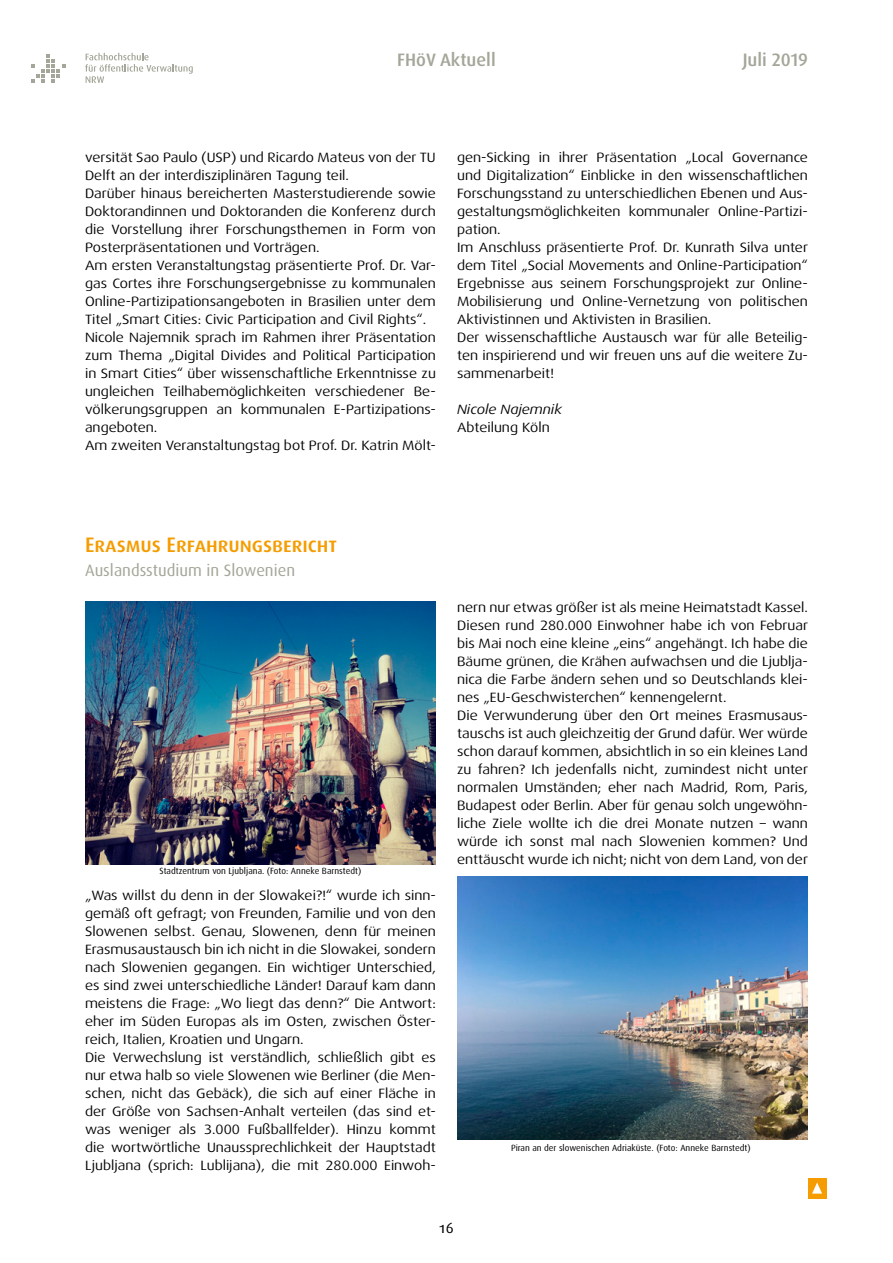
<style>
.page{position:relative;width:893px;height:1263px;background:#fff}
.page>*{position:absolute;margin:0;border:0;box-sizing:border-box;transform-origin:0 0}
.t1{font:500 21px "Dax OT";color:#f59c00}
.t2{font:500 18px "Dax OT";color:#a3a698}
.t3{font:16.5px "Dax";color:#a3a698}
.t4{font:15px "Dax Regular Caps";color:#000}
.t5{font:13.5px/18px "Dax Wide";color:#000;text-align:justify}
.t6{font:italic 13.5px "Dax Wide";color:#000}
.t7{font:9px "Dax";color:#000}
</style>
<div class="page">
<div style="left:808px;top:1178px;width:18px;height:20px;background:#f59c00"></div>
<svg style="left:812px;top:1182px;width:10px;height:11px"></svg>
<svg style="left:31px;top:54px;width:34px;height:29px"></svg>
<svg style="left:85px;top:53px;width:108px;height:30px"></svg>
<img style="left:457px;top:876px;width:351px;height:263px">
<img style="left:85px;top:602px;width:351px;height:263px">
<h2 class="t2" style="left:397px;top:49px;width:100px">FHöV Aktuell</h2>
<h2 class="t2" style="left:743px;top:49px;width:67px">Juli 2019</h2>
<p class="t5" style="left:85px;top:148px;width:352px">versität Sao Paulo (USP) und Ricardo Mateus von der TU<br>Delft an der interdisziplinären Tagung teil.</p>
<p class="t5" style="left:85px;top:184px;width:352px">Darüber hinaus bereicherten Masterstudierende sowie Doktorandinnen und Doktoranden die Konferenz durch die Vorstellung ihrer Forschungsthemen in Form von Posterpräsentationen und Vorträgen.</p>
<p class="t5" style="left:85px;top:256px;width:352px">Am ersten Veranstaltungstag präsentierte Prof. Dr. Var&shy;gas Cortes ihre Forschungsergebnisse zu kommunalen Online-Partizipationsangeboten in Brasilien unter dem Titel „Smart Cities: Civic Participation and Civil Rights“.</p>
<p class="t5" style="left:85px;top:328px;width:352px">Nicole Najemnik sprach im Rahmen ihrer Präsentation zum Thema „Digital Divides and Political Participation in Smart Cities“ über wissenschaftliche Erkenntnisse zu ungleichen Teilhabemöglichkeiten verschiedener Be&shy;völkerungsgruppen an kommunalen E-Partizipations&shy;angeboten.</p>
<p class="t5" style="left:85px;top:436px;width:352px">Am zweiten Veranstaltungstag bot Prof. Dr. Katrin Mölt-</p>
<p class="t5" style="left:457px;top:148px;width:352px">gen-Sicking in ihrer Präsentation „Local Governance und Digitalization“ Einblicke in den wissenschaftlichen Forschungsstand zu unterschiedlichen Ebenen und Aus&shy;gestaltungsmöglichkeiten kommunaler Online-Partizi&shy;pation.</p>
<p class="t5" style="left:457px;top:238px;width:352px">Im Anschluss präsentierte Prof. Dr. Kunrath Silva unter dem Titel „Social Movements and Online-Participation“ Ergebnisse aus seinem Forschungsprojekt zur Online-Mobilisierung und Online-Vernetzung von politischen Aktivistinnen und Aktivisten in Brasilien.</p>
<p class="t5" style="left:457px;top:328px;width:352px">Der wissenschaftliche Austausch war für alle Beteilig&shy;ten inspirierend und wir freuen uns auf die weitere Zu&shy;sammenarbeit!</p>
<p class="t6" style="left:457px;top:402px;width:106px">Nicole Najemnik</p>
<p class="t5" style="left:457px;top:418px;width:94px">Abteilung Köln</p>
<p class="t1" style="left:85px;top:532px;width:254px">Erasmus Erfahrungsbericht</p>
<p class="t3" style="left:85px;top:561px;width:212px">Auslandsstudium in Slowenien</p>
<p class="t7" style="left:160px;top:865px;width:203px">Stadtzentrum von Ljubljana. (Foto: Anneke Barnstedt)</p>
<p class="t5" style="left:85px;top:886px;width:352px">„Was willst du denn in der Slowakei?!“ wurde ich sinn&shy;gemäß oft gefragt; von Freunden, Familie und von den Slowenen selbst. Genau, Slowenen, denn für meinen Erasmusaustausch bin ich nicht in die Slowakei, sondern nach Slowenien gegangen. Ein wichtiger Unterschied, es sind zwei unterschiedliche Länder! Darauf kam dann meistens die Frage: „Wo liegt das denn?“ Die Antwort: eher im Süden Europas als im Osten, zwischen Öster&shy;reich, Italien, Kroatien und Ungarn.</p>
<p class="t5" style="left:85px;top:1048px;width:352px">Die Verwechslung ist verständlich, schließlich gibt es nur etwa halb so viele Slowenen wie Berliner (die Men&shy;schen, nicht das Gebäck), die sich auf einer Fläche in der Größe von Sachsen-Anhalt verteilen (das sind et&shy;was weniger als 3.000 Fußballfelder). Hinzu kommt die wortwörtliche Unaussprechlichkeit der Hauptstadt Ljubljana (sprich: Lublijana), die mit 280.000 Einwoh-</p>
<p class="t5" style="left:457px;top:598px;width:352px">nern nur etwas größer ist als meine Heimatstadt Kassel.</p>
<p class="t5" style="left:457px;top:616px;width:352px">Diesen rund 280.000 Einwohner habe ich von Februar bis Mai noch eine kleine „eins“ angehängt. Ich habe die Bäume grünen, die Krähen aufwachsen und die Ljublja&shy;nica die Farbe ändern sehen und so Deutschlands klei&shy;nes „EU-Geschwisterchen“ kennengelernt.</p>
<p class="t5" style="left:457px;top:706px;width:352px">Die Verwunderung über den Ort meines Erasmusaus&shy;tauschs ist auch gleichzeitig der Grund dafür. Wer würde schon darauf kommen, absichtlich in so ein kleines Land zu fahren? Ich jedenfalls nicht, zumindest nicht unter normalen Umständen; eher nach Madrid, Rom, Paris, Budapest oder Berlin. Aber für genau solch ungewöhn&shy;liche Ziele wollte ich die drei Monate nutzen – wann würde ich sonst mal nach Slowenien kommen? Und enttäuscht wurde ich nicht; nicht von dem Land, von der</p>
<p class="t7" style="left:511px;top:1142px;width:241px">Piran an der slowenischen Adriaküste. (Foto: Anneke Barnstedt)</p>
<p class="t4" style="left:439px;top:1219px;width:16px">16</p>
</div>
